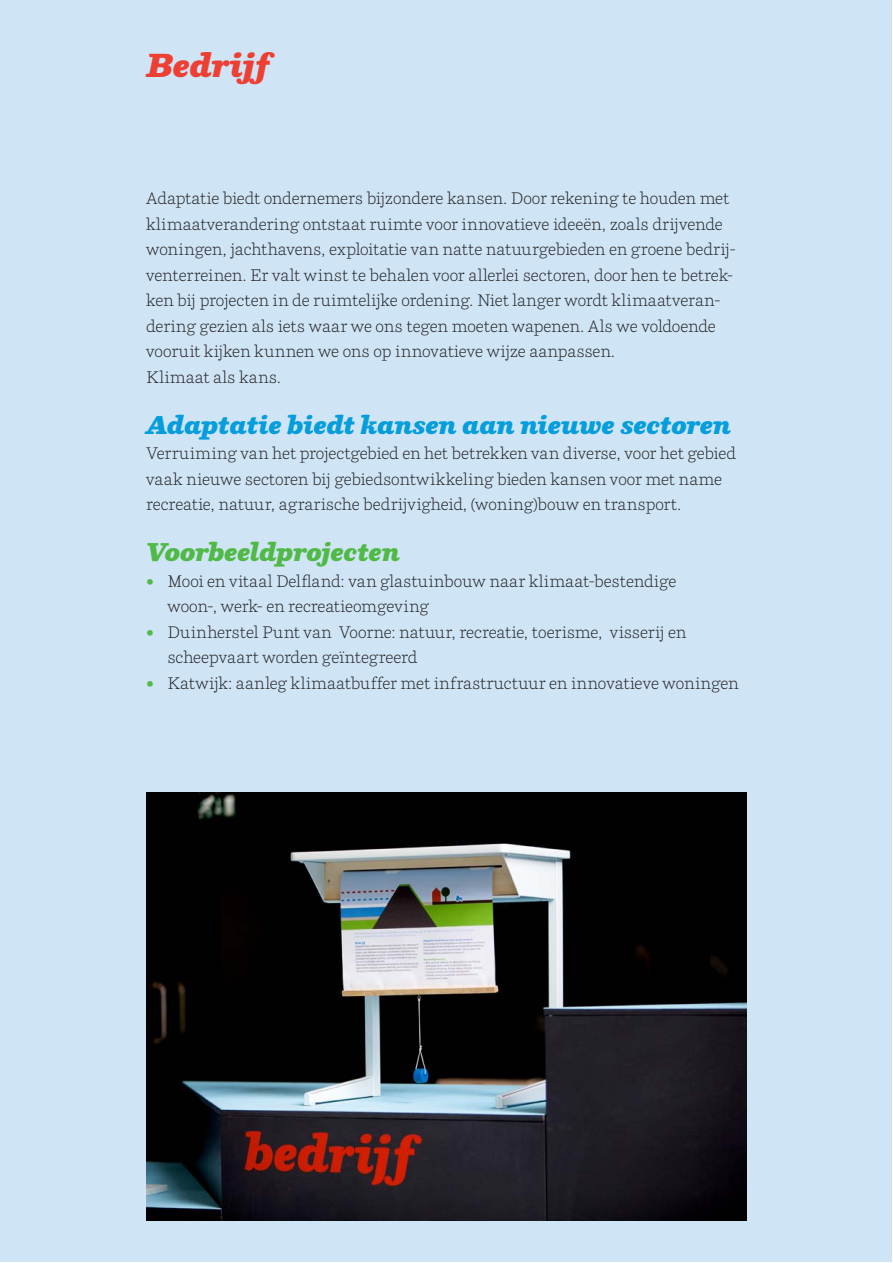
<style>
.page{position:relative;width:893px;height:1263px;background:#fff}
.page>*{position:absolute;margin:0;border:0;box-sizing:border-box;transform-origin:0 0}
.t1{font:italic 900 33px "Parry Std";letter-spacing:-.005em;color:#ee3f34}
.t2{font:italic 900 25.5px "Parry Std";letter-spacing:-.01em;color:#069ddc}
.t3{font:italic 900 25.5px "Parry Std";letter-spacing:-.01em;color:#51b948}
.t4{font:300 16.5px/25.5px "Parry";color:#231f20}
.s1{font-style:italic;color:#51b948}
</style>
<div class="page">
<div style="left:0;top:0;width:891px;height:1261px;background:#cfe5f6"></div>
<img style="left:146px;top:792px;width:601px;height:428px">
<h1 class="t1" style="left:146px;top:44px;width:125px">Bedrijf</h1>
<p class="t4" style="left:146px;top:185px;width:591px">Adaptatie biedt ondernemers bijzondere kansen. Door rekening te houden met klimaatverandering ontstaat ruimte voor innovatieve ideeën, zoals drijvende woningen, jachthavens, exploitatie van natte natuurgebieden en groene bedrij&shy;venterreinen. Er valt winst te behalen voor allerlei sectoren, door hen te betrek&shy;ken bij projecten in de ruimtelijke ordening. Niet langer wordt klimaatveran&shy;dering gezien als iets waar we ons tegen moeten wapenen. Als we voldoende vooruit kijken kunnen we ons op innovatieve wijze aanpassen.<br>Klimaat als kans.</p>
<h2 class="t2" style="left:146px;top:408px;width:586px">Adaptatie biedt kansen aan nieuwe sectoren</h2>
<p class="t4" style="left:146px;top:440px;width:591px">Verruiming van het projectgebied en het betrekken van diverse, voor het gebied vaak nieuwe sectoren bij gebiedsontwikkeling bieden kansen voor met name recreatie, natuur, agrarische bedrijvigheid, (woning)bouw en transport.</p>
<h2 class="t3" style="left:146px;top:536px;width:255px">Voorbeeldprojecten</h2>
<p class="t4" style="left:167px;top:568px;width:510px;text-indent:-21px"><span class="s1">•</span> Mooi en vitaal Delfland: van glastuinbouw naar klimaat-bestendige woon-, werk- en recreatieomgeving</p>
<p class="t4" style="left:167px;top:619px;width:520px;text-indent:-21px"><span class="s1">•</span> Duinherstel Punt van Voorne: natuur, recreatie, toerisme, visserij en scheepvaart worden geïntegreerd</p>
<p class="t4" style="left:146px;top:670px;width:594px"><span class="s1">•</span> Katwijk: aanleg klimaatbuffer met infrastructuur en innovatieve woningen</p>
</div>
